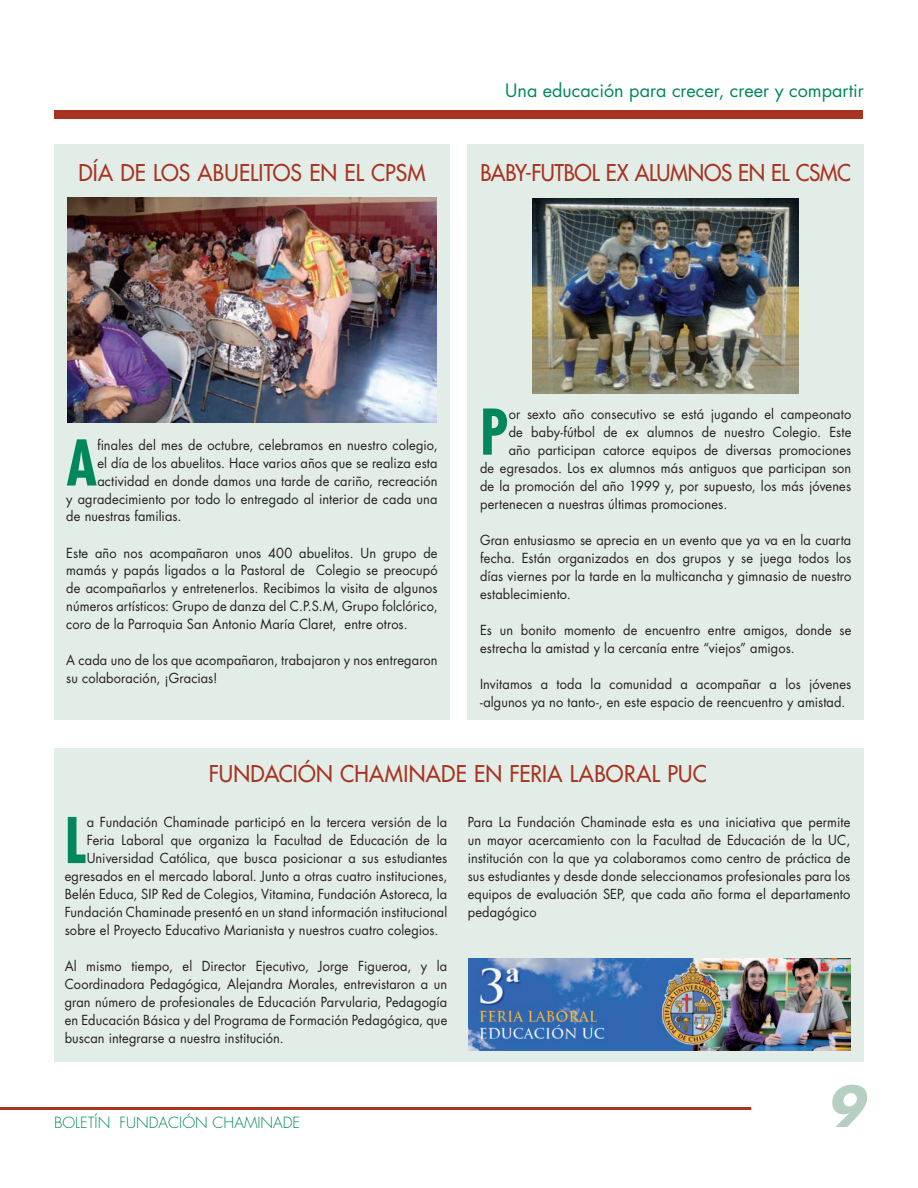
<style>
.page{position:relative;width:918px;height:1188px;background:#fff}
.page>*{position:absolute;margin:0;border:0;box-sizing:border-box;transform-origin:0 0}
.t1{font:700 condensed 61.2px "Futura Std";color:#00875c;scale:.95 1}
.t2{font:italic 700 54px "Futura Std";color:#b5cfc1}
.t3{font:500 22.5px "Futura Std";color:#a73420;scale:.95 1}
.t4{font:500 22.5px "Futura Std";letter-spacing:-.02em;color:#a73420;scale:.93 1}
.t5{font:18px "Futura Std";color:#00875c}
.t6{font:300 15px "Futura Std";color:#00875c}
.t7{font:13.5px/18px "Futura Std";letter-spacing:.01em;color:#231f20;text-align:justify;scale:.95 1}
</style>
<div class="page">
<div style="left:54px;top:110px;width:808px;height:8px;background:#a73420"></div>
<hr style="left:0;top:1107px;width:751px;height:3px;background:#a73420">
<div style="left:54px;top:144px;width:396px;height:576px;background:#e3ede8"></div>
<div style="left:468px;top:144px;width:396px;height:576px;background:#e3ede8"></div>
<img style="left:68px;top:198px;width:368px;height:224px">
<img style="left:533px;top:198px;width:266px;height:195px">
<div style="left:54px;top:749px;width:810px;height:313px;background:#e3ede8"></div>
<img style="left:469px;top:959px;width:381px;height:92px">
<h3 class="t5" style="left:505px;top:79px;width:360px">Una educación para crecer, creer y compartir</h3>
<h3 class="t3" style="left:78px;top:158px;width:367px">DÍA DE LOS ABUELITOS EN EL CPSM</h3>
<h3 class="t4" style="left:480px;top:158px;width:400px">BABY-FUTBOL EX ALUMNOS EN EL CSMC</h3>
<h1 class="t1" style="left:66px;top:425px;width:34px">A</h1>
<p class="t7" style="left:97px;top:436px;width:360px">finales del mes de octubre, celebramos en nuestro colegio,</p>
<p class="t7" style="left:97px;top:454px;width:360px">el día de los abuelitos. Hace varios años que se realiza esta</p>
<p class="t7" style="left:97px;top:472px;width:360px">actividad en donde damos una tarde de cariño, recreación</p>
<p class="t7" style="left:66px;top:490px;width:392px">y agradecimiento por todo lo entregado al interior de cada una</p>
<p class="t7" style="left:66px;top:508px;width:123px">de nuestras familias.</p>
<p class="t7" style="left:66px;top:544px;width:392px">Este año nos acompañaron unos 400 abuelitos. Un grupo de mamás y papás ligados a la Pastoral de Colegio se preocupó de acompañarlos y entretenerlos. Recibimos la visita de algunos números artísticos: Grupo de danza del C.P.S.M, Grupo folclórico, coro de la Parroquia San Antonio María Claret, entre otros.</p>
<p class="t7" style="left:66px;top:652px;width:392px">A cada uno de los que acompañaron, trabajaron y nos entregaron su colaboración, ¡Gracias!</p>
<h1 class="t1" style="left:480px;top:394px;width:31px">P</h1>
<p class="t7" style="left:509px;top:405px;width:362px">or sexto año consecutivo se está jugando el campeonato</p>
<p class="t7" style="left:509px;top:423px;width:362px">de baby-fútbol de ex alumnos de nuestro Colegio. Este</p>
<p class="t7" style="left:509px;top:441px;width:362px">año participan catorce equipos de diversas promociones</p>
<p class="t7" style="left:480px;top:459px;width:392px">de egresados. Los ex alumnos más antiguos que participan son</p>
<p class="t7" style="left:480px;top:477px;width:392px">de la promoción del año 1999 y, por supuesto, los más jóvenes</p>
<p class="t7" style="left:480px;top:495px;width:262px">pertenecen a nuestras últimas promociones.</p>
<p class="t7" style="left:480px;top:531px;width:392px">Gran entusiasmo se aprecia en un evento que ya va en la cuarta fecha. Están organizados en dos grupos y se juega todos los días viernes por la tarde en la multicancha y gimnasio de nuestro establecimiento.</p>
<p class="t7" style="left:480px;top:621px;width:392px">Es un bonito momento de encuentro entre amigos, donde se estrecha la amistad y la cercanía entre “viejos” amigos.</p>
<p class="t7" style="left:480px;top:675px;width:392px">Invitamos a toda la comunidad a acompañar a los jóvenes -algunos ya no tanto-, en este espacio de reencuentro y amistad.</p>
<h3 class="t3" style="left:209px;top:760px;width:526px">FUNDACIÓN CHAMINADE EN FERIA LABORAL PUC</h3>
<h1 class="t1" style="left:65px;top:803px;width:24px">L</h1>
<p class="t7" style="left:87px;top:813px;width:381px">a Fundación Chaminade participó en la tercera versión de la</p>
<p class="t7" style="left:87px;top:831px;width:381px">Feria Laboral que organiza la Facultad de Educación de la</p>
<p class="t7" style="left:87px;top:849px;width:381px">Universidad Católica, que busca posicionar a sus estudiantes</p>
<p class="t7" style="left:65px;top:867px;width:404px">egresados en el mercado laboral. Junto a otras cuatro instituciones,</p>
<p class="t7" style="left:65px;top:885px;width:404px">Belén Educa, SIP Red de Colegios, Vitamina, Fundación Astoreca, la</p>
<p class="t7" style="left:65px;top:903px;width:404px">Fundación Chaminade presentó en un stand información institucional</p>
<p class="t7" style="left:65px;top:921px;width:395px">sobre el Proyecto Educativo Marianista y nuestros cuatro colegios.</p>
<p class="t7" style="left:65px;top:957px;width:404px">Al mismo tiempo, el Director Ejecutivo, Jorge Figueroa, y la Coordinadora Pedagógica, Alejandra Morales, entrevistaron a un gran número de profesionales de Educación Parvularia, Pedagogía en Educación Básica y del Programa de Formación Pedagógica, que buscan integrarse a nuestra institución.</p>
<p class="t6" style="left:54px;top:1114px;width:248px">BOLETÍN FUNDACIÓN CHAMINADE</p>
<p class="t7" style="left:468px;top:813px;width:404px">Para La Fundación Chaminade esta es una iniciativa que permite un mayor acercamiento con la Facultad de Educación de la UC, institución con la que ya colaboramos como centro de práctica de sus estudiantes y desde donde seleccionamos profesionales para los equipos de evaluación SEP, que cada año forma el departamento pedagógico</p>
<h2 class="t2" style="left:827px;top:1071px;width:39px">9</h2>
</div>
